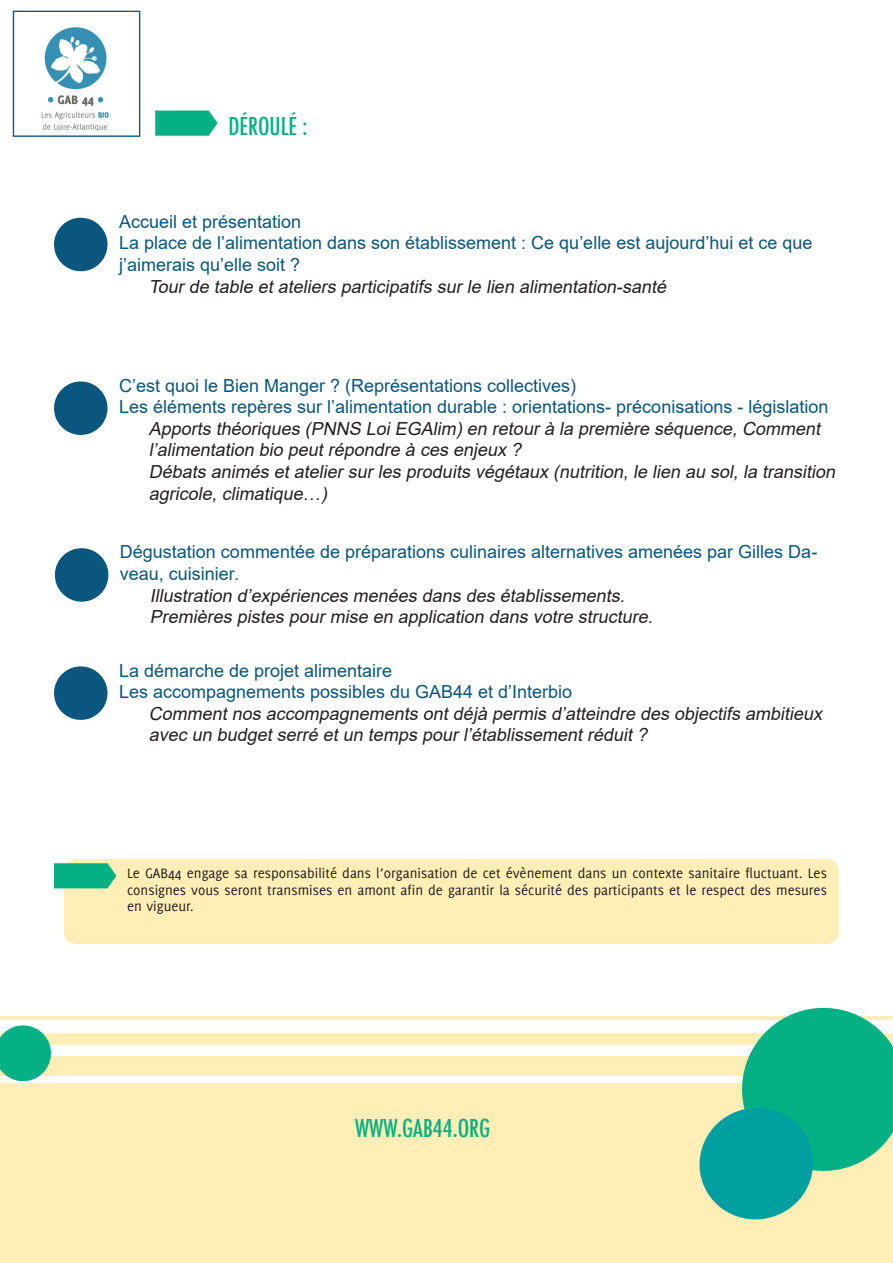
<style>
.page{position:relative;width:893px;height:1263px;background:#fff}
.page>*{position:absolute;margin:0;border:0;box-sizing:border-box;transform-origin:0 0}
.t1{font:500 condensed 24px "Futura";color:#05b085}
.t2{font:italic 18px/21.6px "Arial";color:#231f20}
.t3{font:18px/21.6px "Arial";color:#0a567f}
.t4{font:15px/16.5px "Delicious";color:#231f20;text-align:justify}
</style>
<div class="page">
<div style="left:0;top:1083px;width:893px;height:180px;background:#ffeeb5"></div>
<div style="left:0;top:1056px;width:893px;height:19px;background:#ffeeb5"></div>
<hr style="left:0;top:1016px;width:893px;height:4px;background:#ffeeb5">
<div style="left:0;top:1033px;width:893px;height:12px;background:#ffeeb5"></div>
<svg style="left:0;top:1025px;width:55px;height:57px"></svg>
<img style="left:41px;top:27px;width:68px;height:105px">
<div style="left:13px;top:11px;width:127px;height:126px;border:1px solid #0a567f"></div>
<svg style="left:692px;top:1007px;width:201px;height:213px"></svg>
<svg style="left:54px;top:217px;width:54px;height:55px"></svg>
<div style="left:64px;top:859px;width:775px;height:85px;background:#ffeeb5;border-radius:13px"></div>
<svg style="left:54px;top:863px;width:62px;height:25px;background:#17b488"></svg>
<svg style="left:155px;top:111px;width:63px;height:25px;background:#1bb78f"></svg>
<svg style="left:54px;top:381px;width:54px;height:54px"></svg>
<svg style="left:54px;top:548px;width:55px;height:54px"></svg>
<svg style="left:54px;top:666px;width:54px;height:54px"></svg>
<h1 class="t1" style="left:228px;top:111px;width:80px">DÉROULÉ :</h1>
<p class="t3" style="left:119px;top:211px;width:695px">Accueil et présentation<br>La place de l’alimentation dans son établissement : Ce qu’elle est aujourd’hui et ce que j’aimerais qu’elle soit ?</p>
<p class="t2" style="left:149px;top:275px;width:523px">Tourde table etateliers participatifs surle lien alimentation-santé</p>
<p class="t3" style="left:119px;top:374px;width:711px">C’est quoi le Bien Manger ? (Représentations collectives)<br>Les éléments repères sur l’alimentation durable : orientations- préconisations - législation</p>
<p class="t2" style="left:149px;top:417px;width:692px">Apports théoriques (PNNS LoiEGAlim)en retourà la première séquence,Comment l’alimentation bio peutrépondre à ces enjeux ?<br>Débats animés etateliersurles produits végétaux (nutrition,le lien au sol,la transition agricole,climatique…)</p>
<p class="t3" style="left:120px;top:541px;width:699px">Dégustation commentée de préparations culinaires alternatives amenées par Gilles Da&shy;veau, cuisinier.</p>
<p class="t2" style="left:150px;top:584px;width:509px">Illustration d’expériences menées dans des établissements.<br>Premières pistes pourmise en application dans votre structure.</p>
<p class="t3" style="left:119px;top:659px;width:455px">La démarche de projet alimentaire<br>Les accompagnements possibles du GAB44 et d’Interbio</p>
<p class="t2" style="left:149px;top:702px;width:679px">Commentnos accompagnements ontdéjà permis d’atteindre des objectifs ambitieux avec un budgetserré etun temps pourl’établissementréduit?</p>
<p class="t4" style="left:127px;top:865px;width:701px">Le GAB44 engage sa responsabilité dans l’organisation de cet évènement dans un contexte sanitaire fluctuant. Les consignes vous seront transmises en amont afin de garantir la sécurité des participants et le respect des mesures en vigueur.</p>
<h1 class="t1" style="left:355px;top:1112px;width:137px">WWW.GAB44.ORG</h1>
</div>
